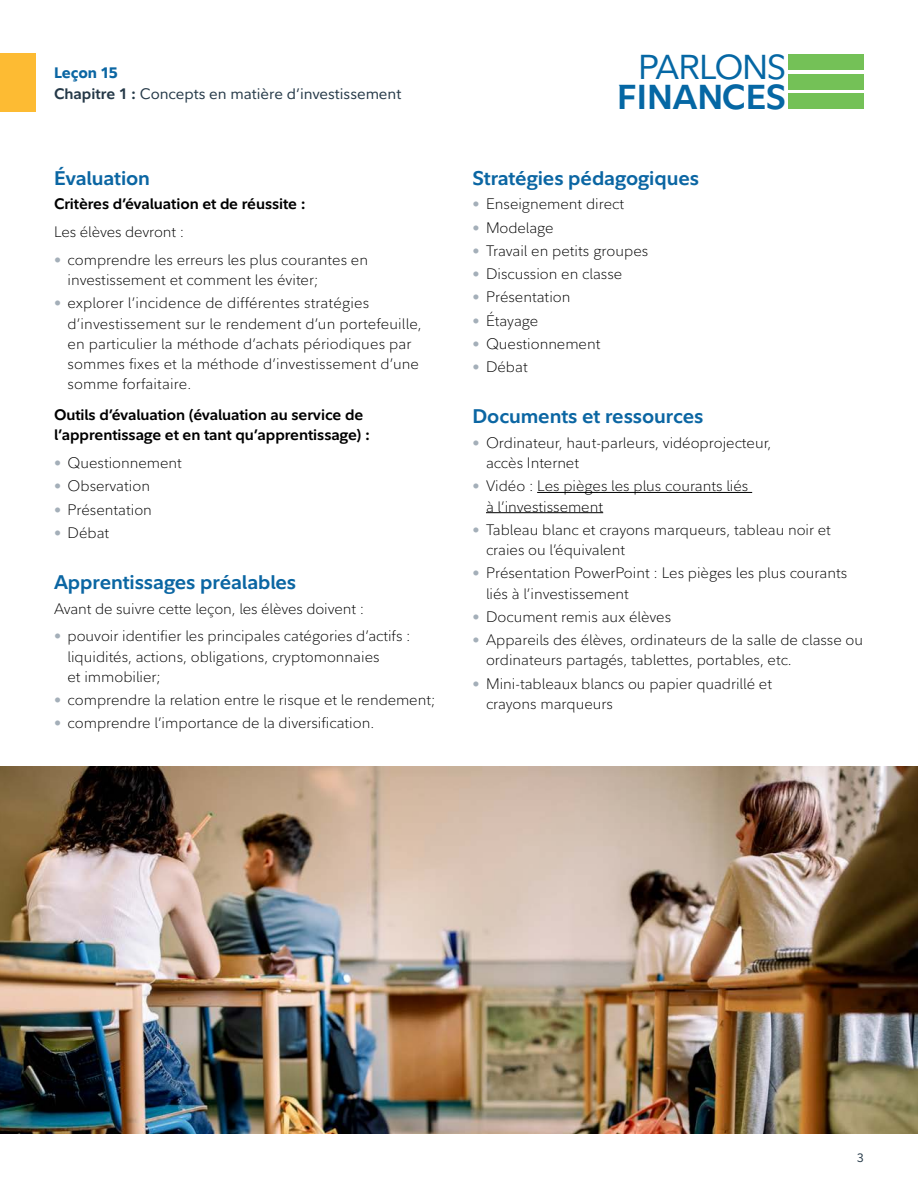
<style>
.page{position:relative;width:918px;height:1188px;background:#fff}
.page>*{position:absolute;margin:0;border:0;box-sizing:border-box;transform-origin:0 0}
.t1{font:700 34.2px "Fidelity Sans";color:#0567a4}
.t2{font:34.2px "Fidelity Sans";letter-spacing:-.04em;color:#0567a4}
.t3{font:700 19.5px "Fidelity Sans";letter-spacing:-.005em;color:#0b66a3}
.t4{font:300 15px/20.2px "Fidelity Sans";color:#000}
.t5{font:700 15px/20.2px "Fidelity Sans";letter-spacing:-.005em;color:#000}
.t6{font:15px/21px "Fidelity Sans";color:#253948}
.t7{font:12px "Fidelity Sans";color:#253948}
.s1{font-weight:800;color:#0b66a3}
.s2{font-weight:700}
.s3{font-weight:400;font-size:14.25px;color:#a4afb9}
</style>
<div class="page">
<div style="left:0;top:54px;width:36px;height:58px;background:#fdbb33"></div>
<div style="left:788px;top:55px;width:76px;height:15px;background:#74c157"></div>
<div style="left:788px;top:74px;width:76px;height:15px;background:#74c157"></div>
<div style="left:788px;top:93px;width:76px;height:15px;background:#74c157"></div>
<hr style="left:537px;top:492px;width:215px;height:1px;background:#000">
<hr style="left:486px;top:512px;width:117px;height:1px;background:#000">
<img style="left:0;top:767px;width:918px;height:366px">
<p class="t6" style="left:54px;top:62px;width:349px"><span class="s1">Leçon 15<br></span><span class="s2">Chapitre 1 :</span> Concepts en matière d’investissement</p>
<h2 class="t3" style="left:54px;top:165px;width:98px">Évaluation</h2>
<p class="t5" style="left:54px;top:194px;width:253px">Critères d’évaluation et de réussite :</p>
<p class="t4" style="left:54px;top:222px;width:132px">Les élèves devront :</p>
<p class="t4" style="left:68px;top:250px;width:302px;text-indent:-14px"><span class="s3">•</span> comprendre les erreurs les plus courantes en investissement et comment les éviter;</p>
<p class="t4" style="left:68px;top:293px;width:356px;text-indent:-14px"><span class="s3">•</span> explorer l’incidence de différentes stratégies d’investissement sur le rendement d’un portefeuille, en particulier la méthode d’achats périodiques par sommes fixes et la méthode d’investissement d’une somme forfaitaire.</p>
<p class="t5" style="left:54px;top:404px;width:318px">Outils d’évaluation (évaluation au service de l’apprentissage et en tant qu’apprentissage) :</p>
<p class="t4" style="left:54px;top:453px;width:129px"><span class="s3">•</span> Questionnement</p>
<p class="t4" style="left:54px;top:476px;width:98px"><span class="s3">•</span> Observation</p>
<p class="t4" style="left:54px;top:499px;width:100px"><span class="s3">•</span> Présentation</p>
<p class="t4" style="left:54px;top:523px;width:57px"><span class="s3">•</span> Débat</p>
<h2 class="t3" style="left:54px;top:569px;width:244px">Apprentissages préalables</h2>
<p class="t4" style="left:54px;top:598px;width:312px">Avant de suivre cette leçon, les élèves doivent :</p>
<p class="t4" style="left:68px;top:626px;width:345px;text-indent:-14px"><span class="s3">•</span> pouvoir identifier les principales catégories d’actifs : liquidités, actions, obligations, cryptomonnaies<br>et immobilier;</p>
<p class="t4" style="left:54px;top:690px;width:383px"><span class="s3">•</span> comprendre la relation entre le risque et le rendement;</p>
<p class="t4" style="left:54px;top:713px;width:322px"><span class="s3">•</span> comprendre l’importance de la diversification.</p>
<h1 class="t2" style="left:638px;top:45px;width:150px">PARLONS</h1>
<h1 class="t1" style="left:617px;top:74px;width:170px">FINANCES</h1>
<h2 class="t3" style="left:472px;top:165px;width:228px">Stratégies pédagogiques</h2>
<p class="t4" style="left:472px;top:194px;width:153px"><span class="s3">•</span> Enseignement direct</p>
<p class="t4" style="left:472px;top:217px;width:83px"><span class="s3">•</span> Modelage</p>
<p class="t4" style="left:472px;top:241px;width:177px"><span class="s3">•</span> Travail en petits groupes</p>
<p class="t4" style="left:472px;top:264px;width:151px"><span class="s3">•</span> Discussion en classe</p>
<p class="t4" style="left:472px;top:287px;width:100px"><span class="s3">•</span> Présentation</p>
<p class="t4" style="left:472px;top:310px;width:67px"><span class="s3">•</span> Étayage</p>
<p class="t4" style="left:472px;top:334px;width:129px"><span class="s3">•</span> Questionnement</p>
<p class="t4" style="left:472px;top:357px;width:57px"><span class="s3">•</span> Débat</p>
<h2 class="t3" style="left:472px;top:403px;width:233px">Documents et ressources</h2>
<p class="t4" style="left:486px;top:433px;width:287px;text-indent:-14px"><span class="s3">•</span> Ordinateur, haut-parleurs, vidéoprojecteur, accès Internet</p>
<p class="t4" style="left:486px;top:476px;width:264px;text-indent:-14px"><span class="s3">•</span> Vidéo : Les pièges les plus courants liés à l’investissement</p>
<p class="t4" style="left:486px;top:520px;width:347px;text-indent:-14px"><span class="s3">•</span> Tableau blanc et crayons marqueurs, tableau noir et craies ou l’équivalent</p>
<p class="t4" style="left:486px;top:563px;width:363px;text-indent:-14px"><span class="s3">•</span> Présentation PowerPoint : Les pièges les plus courants liés à l’investissement</p>
<p class="t4" style="left:472px;top:607px;width:200px"><span class="s3">•</span> Document remis aux élèves</p>
<p class="t4" style="left:486px;top:630px;width:379px;text-indent:-14px"><span class="s3">•</span> Appareils des élèves, ordinateurs de la salle de classe ou ordinateurs partagés, tablettes, portables, etc.</p>
<p class="t4" style="left:486px;top:673px;width:288px;text-indent:-14px"><span class="s3">•</span> Mini-tableaux blancs ou papier quadrillé et crayons marqueurs</p>
<p class="t7" style="left:857px;top:1150px;width:8px">3</p>
</div>
